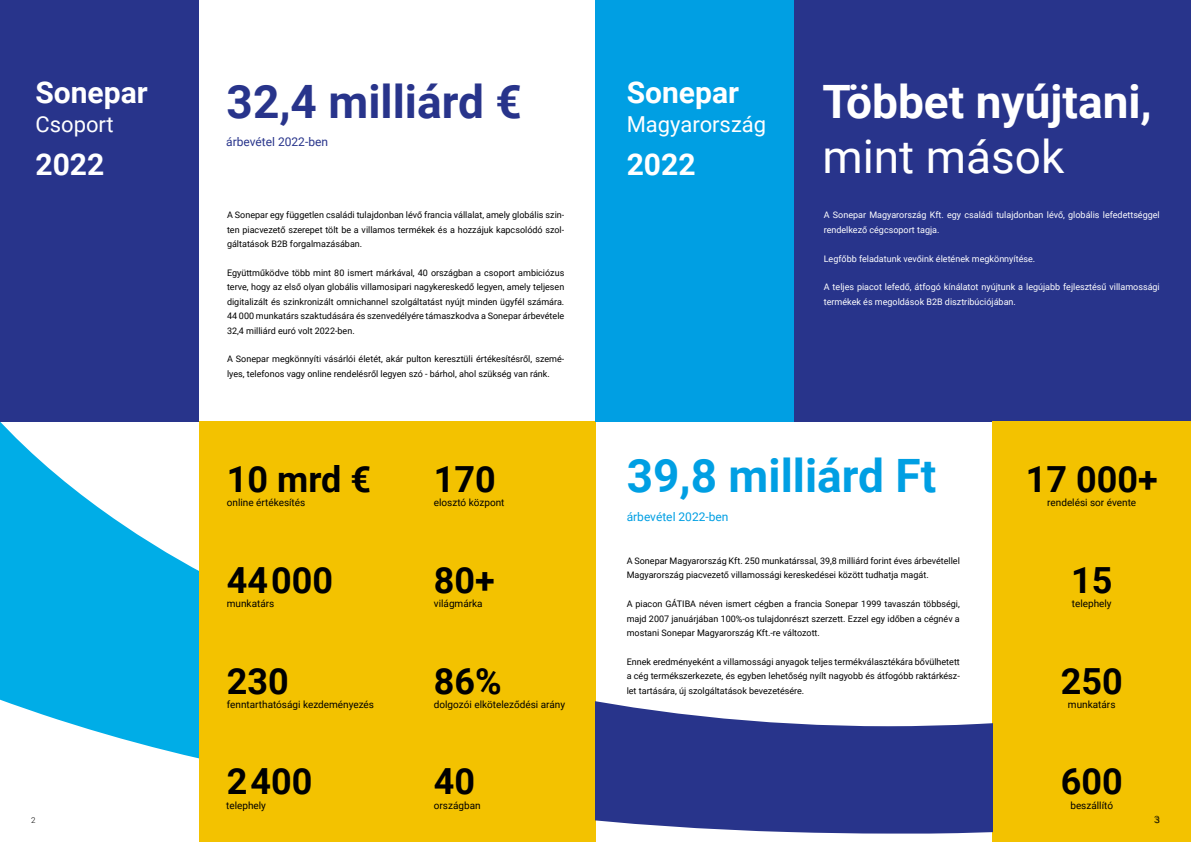
<style>
.page{position:relative;width:1191px;height:842px;background:#fff}
.page>*{position:absolute;margin:0;border:0;box-sizing:border-box;transform-origin:0 0}
.t1{font:700 46px "Roboto";color:#fff}
.t2{font:700 46px "Roboto";color:#009fe3}
.t3{font:700 46px "Roboto";color:#28348b}
.t4{font:46px "Roboto";color:#fff}
.t5{font:700 36px "Roboto";color:#000}
.t6{font:700 30px "Roboto";color:#fff}
.t7{font:22px "Roboto";color:#fff}
.t8{font:12px "Roboto";color:#28348b}
.t9{font:12px "Roboto";color:#009fe3}
.t10{font:10px "Roboto";color:#000}
.t11{font:300 10px "Roboto";color:#000}
.t12{font:9px/14.4px "Roboto";color:#000;text-align:justify}
.t13{font:9px/14.4px "Roboto";color:#fff}
.t14{font:300 8px "Roboto";color:#000}
</style>
<div class="page">
<div style="left:198px;top:421px;width:397px;height:421px;background:#f3c200"></div>
<svg style="left:0;top:421px;width:198px;height:338px;fill:#00ade7"></svg>
<div style="left:0;top:0;width:198px;height:421px;background:#28348b"></div>
<div style="left:595px;top:0;width:199px;height:421px;background:#009fe3"></div>
<div style="left:794px;top:0;width:397px;height:421px;background:#28348b"></div>
<div style="left:992px;top:421px;width:199px;height:421px;background:#f3c200"></div>
<svg style="left:595px;top:421px;width:397px;height:412px"></svg>
<h3 class="t6" style="left:35px;top:72px;width:114px">Sonepar</h3>
<h3 class="t7" style="left:35px;top:109px;width:80px">Csoport</h3>
<h3 class="t6" style="left:35px;top:144px;width:70px">2022</h3>
<h1 class="t3" style="left:227px;top:69px;width:297px">32,4 milliárd €</h1>
<h3 class="t8" style="left:226px;top:134px;width:103px">árbevétel 2022-ben</h3>
<p class="t12" style="left:227px;top:208px;width:339px">A Sonepar egy független családi tulajdonban lévő francia vállalat, amely globális szin&shy;ten piacvezető szerepet tölt be a villamos termékek és a hozzájuk kapcsolódó szol&shy;gáltatások B2B forgalmazásában.</p>
<p class="t12" style="left:227px;top:265px;width:339px">Együttműködve több mint 80 ismert márkával, 40 országban a csoport ambiciózus terve, hogy az első olyan globális villamosipari nagykereskedő legyen, amely teljesen digitalizált és szinkronizált omnichannel szolgáltatást nyújt minden ügyfél számára.<br>44 000 munkatárs szaktudására és szenvedélyére támaszkodva a Sonepar árbevétele 32,4 milliárd euró volt 2022-ben.</p>
<p class="t12" style="left:227px;top:352px;width:339px">A Sonepar megkönnyíti vásárlói életét, akár pulton keresztüli értékesítésről, szemé&shy;lyes, telefonos vagy online rendelésről legyen szó - bárhol, ahol szükség van ránk.</p>
<h3 class="t6" style="left:626px;top:72px;width:114px">Sonepar</h3>
<h3 class="t7" style="left:626px;top:109px;width:141px">Magyarország</h3>
<h3 class="t6" style="left:626px;top:144px;width:70px">2022</h3>
<h1 class="t1" style="left:822px;top:69px;width:331px">Többet nyújtani,</h1>
<h1 class="t4" style="left:822px;top:124px;width:243px">mint mások</h1>
<p class="t13" style="left:823px;top:208px;width:337px">A Sonepar Magyarország Kft. egy családi tulajdonban lévő, globális lefedettséggel rendelkező cégcsoport tagja.</p>
<p class="t13" style="left:823px;top:251px;width:213px">Legfőbb feladatunk vevőink életének megkönnyítése.</p>
<p class="t13" style="left:823px;top:280px;width:337px">A teljes piacot lefedő, átfogó kínálatot nyújtunk a legújabb fejlesztésű villamossági termékek és megoldások B2B disztribúciójában.</p>
<h2 class="t5" style="left:227px;top:454px;width:146px">10 mrd €</h2>
<p class="t10" style="left:227px;top:496px;width:80px">online értékesítés</p>
<h2 class="t5" style="left:434px;top:454px;width:63px">170</h2>
<p class="t10" style="left:434px;top:496px;width:72px">elosztó központ</p>
<h1 class="t2" style="left:626px;top:443px;width:311px">39,8 milliárd Ft</h1>
<h2 class="t5" style="left:1025px;top:454px;width:133px">17 000+</h2>
<p class="t10" style="left:1047px;top:496px;width:90px">rendelési sor évente</p>
<h3 class="t9" style="left:626px;top:508px;width:103px">árbevétel 2022-ben</h3>
<h2 class="t5" style="left:227px;top:555px;width:108px">44000</h2>
<h2 class="t5" style="left:434px;top:555px;width:62px">80+</h2>
<p class="t10" style="left:227px;top:597px;width:49px">munkatárs</p>
<p class="t10" style="left:434px;top:597px;width:50px">világmárka</p>
<h2 class="t5" style="left:227px;top:656px;width:63px">230</h2>
<h2 class="t5" style="left:434px;top:656px;width:69px">86%</h2>
<p class="t12" style="left:626px;top:553px;width:335px">A Sonepar Magyarország Kft. 250 munkatárssal, 39,8 milliárd forint éves árbevétellel<br>Magyarország piacvezető villamossági kereskedései között tudhatja magát.</p>
<p class="t12" style="left:626px;top:596px;width:335px">A piacon GÁTIBA néven ismert cégben a francia Sonepar 1999 tavaszán többségi, majd 2007 januárjában 100%-os tulajdonrészt szerzett. Ezzel egy időben a cégnév a mostani Sonepar Magyarország Kft.-re változott.</p>
<p class="t12" style="left:626px;top:654px;width:335px">Ennek eredményeként a villamossági anyagok teljes termékválasztékára bővülhetett a cég termékszerkezete, és egyben lehetőség nyílt nagyobb és átfogóbb raktárkész&shy;let tartására, új szolgáltatások bevezetésére.</p>
<h2 class="t5" style="left:1071px;top:555px;width:43px">15</h2>
<p class="t10" style="left:1071px;top:597px;width:41px">telephely</p>
<h2 class="t5" style="left:1060px;top:656px;width:63px">250</h2>
<p class="t10" style="left:227px;top:697px;width:149px">fenntarthatósági kezdeményezés</p>
<p class="t10" style="left:434px;top:697px;width:133px">dolgozói elköteleződési arány</p>
<p class="t10" style="left:1068px;top:697px;width:49px">munkatárs</p>
<h2 class="t5" style="left:227px;top:756px;width:87px">2400</h2>
<h2 class="t5" style="left:434px;top:756px;width:43px">40</h2>
<h2 class="t5" style="left:1060px;top:756px;width:63px">600</h2>
<p class="t10" style="left:226px;top:798px;width:41px">telephely</p>
<p class="t10" style="left:434px;top:798px;width:48px">országban</p>
<p class="t10" style="left:1070px;top:798px;width:44px">beszállító</p>
<p class="t14" style="left:31px;top:815px;width:6px">2</p>
<p class="t11" style="left:1154px;top:813px;width:7px">3</p>
<p class="t14" style="left:1155px;top:815px;width:6px">3</p>
</div>
